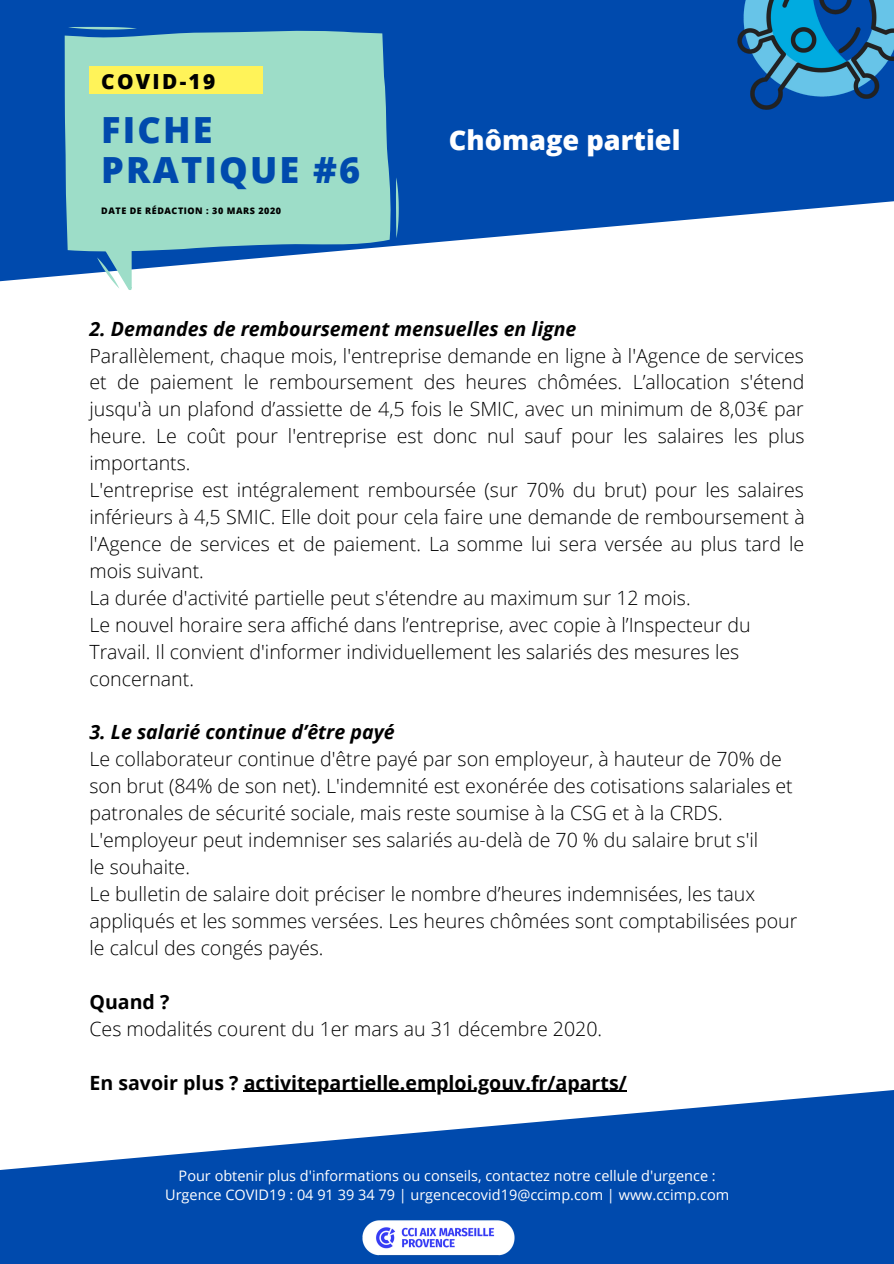
<style>
.page{position:relative;width:894px;height:1264px;background:#fff}
.page>*{position:absolute;margin:0;border:0;box-sizing:border-box;transform-origin:0 0}
.t1{font:800 36px/39.8px "Open Sans";letter-spacing:.06em;color:#004aad}
.t2{font:800 27.15px "Open Sans";color:#fff}
.t3{font:800 20.85px "Open Sans";letter-spacing:.11em;color:#000}
.t4{font:300 19.5px/26.8px "Open Sans";color:#000}
.t5{font:italic 700 19.5px "Open Sans";color:#000}
.t6{font:700 19.5px "Open Sans";color:#000}
.t7{font:14.55px/19.2px "Open Sans";color:#fff;text-align:center}
.t8{font:800 9px "Open Sans";letter-spacing:.06em;color:#000}
</style>
<div class="page">
<svg style="left:0;top:0;width:893px;height:281px;fill:#004aad"></svg>
<svg style="left:0;top:1090px;width:893px;height:173px;fill:#004aad"></svg>
<svg style="left:65px;top:29px;width:326px;height:224px;background:#93d3c6"></svg>
<svg style="left:94px;top:231px;width:38px;height:59px"></svg>
<svg style="left:68px;top:27px;width:69px;height:3px"></svg>
<svg style="left:396px;top:177px;width:2px;height:61px"></svg>
<div style="left:89px;top:66px;width:174px;height:28px;background:#fff359"></div>
<hr style="left:243px;top:1090px;width:384px;height:1px;background:#000">
<img style="left:720px;top:0;width:173px;height:116px">
<img style="left:345px;top:1209px;width:186px;height:54px">
<p class="t3" style="left:101px;top:66px;width:115px">COVID-19</p>
<h1 class="t1" style="left:101px;top:109px;width:260px">FICHE<br>PRATIQUE #6</h1>
<p class="t8" style="left:101px;top:205px;width:181px">DATE DE RÉDACTION : 30 MARS 2020</p>
<h2 class="t2" style="left:448px;top:121px;width:233px">Chômage partiel</h2>
<p class="t5" style="left:89px;top:315px;width:488px">2. Demandes de remboursement mensuelles en ligne</p>
<p class="t4" style="left:89px;top:341px;width:716px">Parallèlement, chaque mois, l'entreprise demande en ligne à l'Agence de services et de paiement le remboursement des heures chômées. L’allocation s'étend jusqu'à un plafond d’assiette de 4,5 fois le SMIC, avec un minimum de 8,03€ par heure. Le coût pour l'entreprise est donc nul sauf pour les salaires les plus importants.<br>L'entreprise est intégralement remboursée (sur 70% du brut) pour les salaires inférieurs à 4,5 SMIC. Elle doit pour cela faire une demande de remboursement à l'Agence de services et de paiement. La somme lui sera versée au plus tard le mois suivant.<br>La durée d'activité partielle peut s'étendre au maximum sur 12 mois.<br>Le nouvel horaire sera affiché dans l’entreprise, avec copie à l’Inspecteur du Travail. Il convient d'informer individuellement les salariés des mesures les concernant.</p>
<p class="t5" style="left:89px;top:718px;width:307px">3. Le salarié continue d’être payé</p>
<p class="t4" style="left:89px;top:745px;width:709px">Le collaborateur continue d'être payé par son employeur, à hauteur de 70% de son brut (84% de son net). L'indemnité est exonérée des cotisations salariales et patronales de sécurité sociale, mais reste soumise à la CSG et à la CRDS.<br>L'employeur peut indemniser ses salariés au-delà de 70 % du salaire brut s'il<br>le souhaite.<br>Le bulletin de salaire doit préciser le nombre d’heures indemnisées, les taux appliqués et les sommes versées. Les heures chômées sont comptabilisées pour le calcul des congés payés.</p>
<p class="t6" style="left:89px;top:987px;width:81px">Quand ?</p>
<p class="t4" style="left:89px;top:1014px;width:514px">Ces modalités courent du 1er mars au 31 décembre 2020.</p>
<p class="t6" style="left:89px;top:1068px;width:538px">En savoir plus ? activitepartielle.emploi.gouv.fr/aparts/</p>
<p class="t7" style="left:165px;top:1165px;width:565px">Pour obtenir plus d'informations ou conseils, contactez notre cellule d'urgence :<br>Urgence COVID19 : 04 91 39 34 79 | urgencecovid19@ccimp.com | www.ccimp.com</p>
</div>
